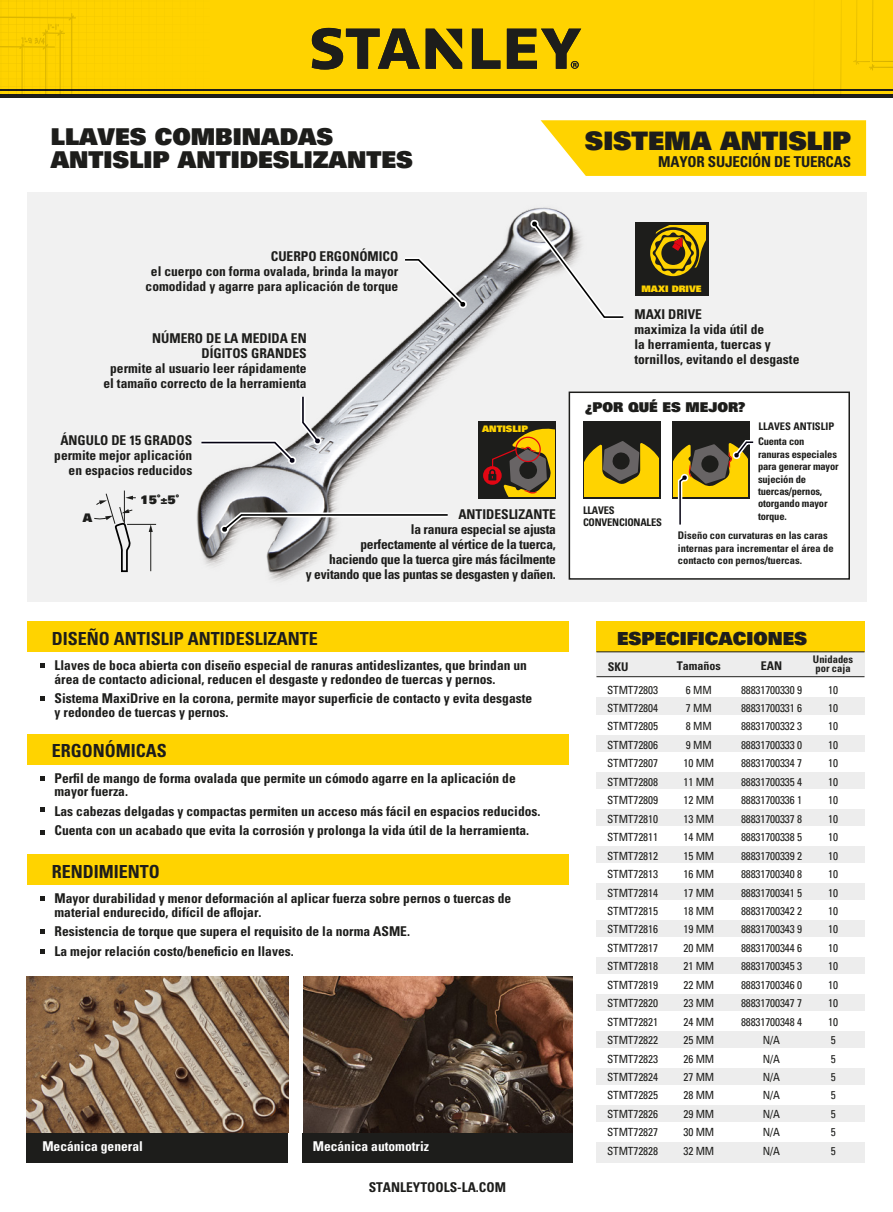
<style>
.page{position:relative;width:893px;height:1212px;background:#fff}
.page>*{position:absolute;margin:0;border:0;box-sizing:border-box;transform-origin:0 0}
.t1{font:25.5px "Univers LT Std X Black";color:#1d1d1b}
.t2{font:23.25px/23.4px "Univers LT Std X Black";color:#1d1d1b}
.t3{font:700 condensed 18px "Univers LT Std";color:#1d1d1b}
.t4{font:18px "Univers LT Std X Black";color:#1d1d1b}
.t5{font:700 condensed 15px "Univers LT Std";letter-spacing:-.01em;color:#1d1d1b}
.t6{font:700 condensed 13.5px/15px "Univers LT Std";color:#1d1d1b}
.t7{font:700 condensed 13.5px/15px "Univers LT Std";letter-spacing:-.02em;color:#1d1d1b;text-align:right}
.t8{font:700 condensed 13.5px "Univers LT Std";color:#fff}
.t9{font:13.5px "Univers LT Std X Black";color:#1d1d1b}
.t10{font:700 condensed 12px "Univers LT Std";color:#1d1d1b}
.t11{font:11.85px "Univers LT Std X Black";color:#1d1d1b}
.t12{font:condensed 11.25px/18.5px "Univers LT Std";letter-spacing:-.01em;color:#1d1d1b}
.t13{font:700 condensed 10.5px/12.5px "Univers LT Std";color:#1d1d1b}
.t14{font:700 condensed 10.5px/12px "Univers LT Std";letter-spacing:-.02em;color:#1d1d1b}
.t15{font:9px "Univers LT Std X Black";color:#ffd300}
</style>
<div class="page">
<div style="left:0;top:0;width:893px;height:97px;background:#ffd300"></div>
<hr style="left:0;top:89px;width:893px;height:1px;background:#1d1d1b">
<hr style="left:0;top:94px;width:893px;height:3px;background:#1d1d1b">
<svg style="left:426px;top:29px;width:36px;height:40px"></svg>
<svg style="left:472px;top:29px;width:28px;height:40px"></svg>
<svg style="left:312px;top:28px;width:108px;height:42px"></svg>
<svg style="left:507px;top:29px;width:74px;height:40px"></svg>
<svg style="left:0;top:0;width:210px;height:94px"></svg>
<svg style="left:767px;top:0;width:126px;height:94px"></svg>
<div style="left:27px;top:192px;width:839px;height:409px;background:#f1f1f1"></div>
<div style="left:596px;top:625px;width:268px;height:538px;background:#ededed"></div>
<div style="left:596px;top:676px;width:268px;height:21px;background:#fff"></div>
<div style="left:596px;top:715px;width:268px;height:19px;background:#fff"></div>
<div style="left:596px;top:752px;width:268px;height:19px;background:#fff"></div>
<div style="left:596px;top:789px;width:268px;height:19px;background:#fff"></div>
<div style="left:596px;top:826px;width:268px;height:19px;background:#fff"></div>
<div style="left:596px;top:863px;width:268px;height:19px;background:#fff"></div>
<div style="left:596px;top:900px;width:268px;height:19px;background:#fff"></div>
<div style="left:596px;top:937px;width:268px;height:19px;background:#fff"></div>
<div style="left:596px;top:974px;width:268px;height:19px;background:#fff"></div>
<div style="left:596px;top:1011px;width:268px;height:19px;background:#fff"></div>
<div style="left:596px;top:1048px;width:268px;height:19px;background:#fff"></div>
<div style="left:596px;top:1085px;width:268px;height:19px;background:#fff"></div>
<div style="left:596px;top:1122px;width:268px;height:19px;background:#fff"></div>
<img style="left:197px;top:207px;width:372px;height:374px">
<svg style="left:541px;top:120px;width:325px;height:56px;background:#ffd612"></svg>
<svg style="left:528px;top:217px;width:96px;height:105px"></svg>
<svg style="left:218px;top:510px;width:235px;height:26px"></svg>
<svg style="left:400px;top:255px;width:70px;height:56px"></svg>
<div style="left:635px;top:223px;width:73px;height:73px;background:#1d1d1b"></div>
<svg style="left:650px;top:230px;width:46px;height:46px"></svg>
<svg style="left:652px;top:225px;width:54px;height:49px"></svg>
<hr style="left:124px;top:490px;width:1px;height:34px;background:#1d1d1b">
<svg style="left:94px;top:493px;width:62px;height:80px"></svg>
<svg style="left:40px;top:663px;width:5px;height:5px"></svg>
<svg style="left:40px;top:697px;width:5px;height:4px"></svg>
<div style="left:27px;top:621px;width:541px;height:31px;background:#ffd300"></div>
<div style="left:596px;top:621px;width:268px;height:31px;background:#ffd300"></div>
<svg style="left:197px;top:392px;width:127px;height:75px"></svg>
<svg style="left:40px;top:896px;width:5px;height:5px"></svg>
<svg style="left:40px;top:929px;width:5px;height:4px"></svg>
<svg style="left:40px;top:949px;width:5px;height:4px"></svg>
<div style="left:27px;top:854px;width:541px;height:31px;background:#ffd300"></div>
<svg style="left:40px;top:776px;width:5px;height:4px"></svg>
<svg style="left:40px;top:808px;width:5px;height:4px"></svg>
<svg style="left:40px;top:830px;width:5px;height:5px"></svg>
<div style="left:27px;top:734px;width:541px;height:30px;background:#ffd300"></div>
<div style="left:27px;top:1132px;width:261px;height:30px;background:#1d1d1b"></div>
<img style="left:27px;top:977px;width:261px;height:155px">
<div style="left:303px;top:1132px;width:270px;height:30px;background:#1d1d1b"></div>
<img style="left:303px;top:977px;width:270px;height:155px">
<hr style="left:596px;top:651px;width:268px;height:1px;background:#1d1d1b">
<hr style="left:596px;top:676px;width:268px;height:1px;background:#1d1d1b">
<div style="left:569px;top:391px;width:281px;height:189px;background:#fff;border:2px solid #1d1d1b"></div>
<div style="left:672px;top:421px;width:77px;height:77px;background:#1d1d1b"></div>
<div style="left:583px;top:421px;width:78px;height:77px;background:#1d1d1b"></div>
<svg style="left:585px;top:441px;width:74px;height:55px"></svg>
<svg style="left:673px;top:438px;width:81px;height:87px"></svg>
<div style="left:478px;top:421px;width:78px;height:77px;background:#1d1d1b"></div>
<svg style="left:483px;top:466px;width:19px;height:19px"></svg>
<svg style="left:488px;top:428px;width:66px;height:68px"></svg>
<h2 class="t2" style="left:51px;top:124px;width:363px">LLAVES COMBINADAS<br>ANTISLIP ANTIDESLIZANTES</h2>
<p class="t6" style="left:146px;top:249px;width:254px;text-align:right">CUERPO ERGONÓMICO<br>el cuerpo con forma ovalada, brinda la mayor comodidad y agarre para aplicación de torque</p>
<p class="t6" style="left:103px;top:331px;width:205px;text-align:right">NÚMERO DE LA MEDIDA EN<br>DÍGITOS GRANDES<br>permite al usuario leer rápidamente el tamaño correcto de la herramienta</p>
<h1 class="t1" style="left:585px;top:124px;width:268px">SISTEMA ANTISLIP</h1>
<p class="t5" style="left:658px;top:152px;width:195px">MAYOR SUJECIÓN DE TUERCAS</p>
<p class="t15" style="left:641px;top:282px;width:62px">MAXI DRIVE</p>
<p class="t6" style="left:634px;top:307px;width:166px">MAXI DRIVE<br>maximiza la vida útil de<br>la herramienta, tuercas y tornillos, evitando el desgaste</p>
<p class="t9" style="left:585px;top:398px;width:162px">¿POR QUÉ ES MEJOR?</p>
<p class="t6" style="left:54px;top:432px;width:139px;text-align:right">ÁNGULO DE 15 GRADOS permite mejor aplicación en espacios reducidos</p>
<p class="t11" style="left:83px;top:510px;width:11px">A</p>
<p class="t11" style="left:140px;top:492px;width:40px">15˚±5˚</p>
<p class="t15" style="left:482px;top:422px;width:47px">ANTISLIP</p>
<p class="t13" style="left:758px;top:420px;width:77px">LLAVES ANTISLIP</p>
<p class="t7" style="left:306px;top:506px;width:252px">ANTIDESLIZANTE<br>la ranura especial se ajusta<br>perfectamente al vértice de la tuerca,<br>haciendo que la tuerca gire más fácilmente<br>y evitando que las puntas se desgasten y dañen.</p>
<p class="t14" style="left:583px;top:505px;width:80px">LLAVES<br>CONVENCIONALES</p>
<p class="t13" style="left:758px;top:435px;width:82px">Cuenta con ranuras especiales para generar mayor sujeción de tuercas/pernos, otorgando mayor torque.</p>
<p class="t13" style="left:678px;top:529px;width:157px">Diseño con curvaturas en las caras internas para incrementar el área de contacto con pernos/tuercas.</p>
<h3 class="t3" style="left:52px;top:627px;width:268px">DISEÑO ANTISLIP ANTIDESLIZANTE</h3>
<h3 class="t4" style="left:617px;top:626px;width:191px">ESPECIFICACIONES</h3>
<p class="t6" style="left:55px;top:659px;width:474px;line-height:13.5px">Llaves de boca abierta con diseño especial de ranuras antideslizantes, que brindan un área de contacto adicional, reducen el desgaste y redondeo de tuercas y pernos.</p>
<p class="t6" style="left:55px;top:692px;width:479px;line-height:13.5px">Sistema MaxiDrive en la corona, permite mayor superficie de contacto y evita desgaste y redondeo de tuercas y pernos.</p>
<p class="t13" style="left:813px;top:655px;width:42px;line-height:9px">Unidades por caja</p>
<p class="t10" style="left:608px;top:659px;width:22px">SKU</p>
<p class="t10" style="left:677px;top:659px;width:45px">Tamaños</p>
<p class="t10" style="left:761px;top:659px;width:23px">EAN</p>
<p class="t12" style="left:607px;top:680px;width:52px;text-align:justify">STMT72803<br>STMT72804<br>STMT72805<br>STMT72806<br>STMT72807<br>STMT72808<br>STMT72809<br>STMT72810<br>STMT72811<br>STMT72812<br>STMT72813<br>STMT72814<br>STMT72815<br>STMT72816<br>STMT72817<br>STMT72818<br>STMT72819<br>STMT72820<br>STMT72821<br>STMT72822<br>STMT72823<br>STMT72824<br>STMT72825<br>STMT72826<br>STMT72827<br>STMT72828</p>
<p class="t12" style="left:683px;top:680px;width:32px">6 MM<br>7 MM<br>8 MM<br>9 MM<br>10 MM<br>11 MM<br>12 MM<br>13 MM<br>14 MM<br>15 MM<br>16 MM<br>17 MM<br>18 MM<br>19 MM<br>20 MM<br>21 MM<br>22 MM<br>23 MM<br>24 MM<br>25 MM<br>26 MM<br>27 MM<br>28 MM<br>29 MM<br>30 MM<br>32 MM</p>
<p class="t12" style="left:741px;top:680px;width:63px;text-align:center">88831700330 9<br>88831700331 6<br>88831700332 3<br>88831700333 0<br>88831700334 7<br>88831700335 4<br>88831700336 1<br>88831700337 8<br>88831700338 5<br>88831700339 2<br>88831700340 8<br>88831700341 5<br>88831700342 2<br>88831700343 9<br>88831700344 6<br>88831700345 3<br>88831700346 0<br>88831700347 7<br>88831700348 4<br>N/A<br>N/A<br>N/A<br>N/A<br>N/A<br>N/A<br>N/A</p>
<p class="t12" style="left:828px;top:680px;width:11px">10<br>10<br>10<br>10<br>10<br>10<br>10<br>10<br>10<br>10<br>10<br>10<br>10<br>10<br>10<br>10<br>10<br>10<br>10<br>5<br>5<br>5<br>5<br>5<br>5<br>5</p>
<h3 class="t3" style="left:52px;top:740px;width:117px">ERGONÓMICAS</h3>
<p class="t6" style="left:55px;top:771px;width:463px;line-height:13.5px">Perfil de mango de forma ovalada que permite un cómodo agarre en la aplicación de mayor fuerza.</p>
<p class="t6" style="left:55px;top:801px;width:487px;line-height:19.5px">Las cabezas delgadas y compactas permiten un acceso más fácil en espacios reducidos.<br>Cuenta con un acabado que evita la corrosión y prolonga la vida útil de la herramienta.</p>
<h3 class="t3" style="left:52px;top:860px;width:110px">RENDIMIENTO</h3>
<p class="t6" style="left:55px;top:892px;width:458px;line-height:13.5px">Mayor durabilidad y menor deformación al aplicar fuerza sobre pernos o tuercas de material endurecido, difícil de aflojar.</p>
<p class="t6" style="left:55px;top:922px;width:357px;line-height:19.5px">Resistencia de torque que supera el requisito de la norma ASME.<br>La mejor relación costo/beneficio en llaves.</p>
<p class="t8" style="left:42px;top:1138px;width:102px">Mecánica general</p>
<p class="t8" style="left:313px;top:1138px;width:118px">Mecánica automotriz</p>
<p class="t6" style="left:369px;top:1180px;width:139px">STANLEYTOOLS-LA.COM</p>
</div>
